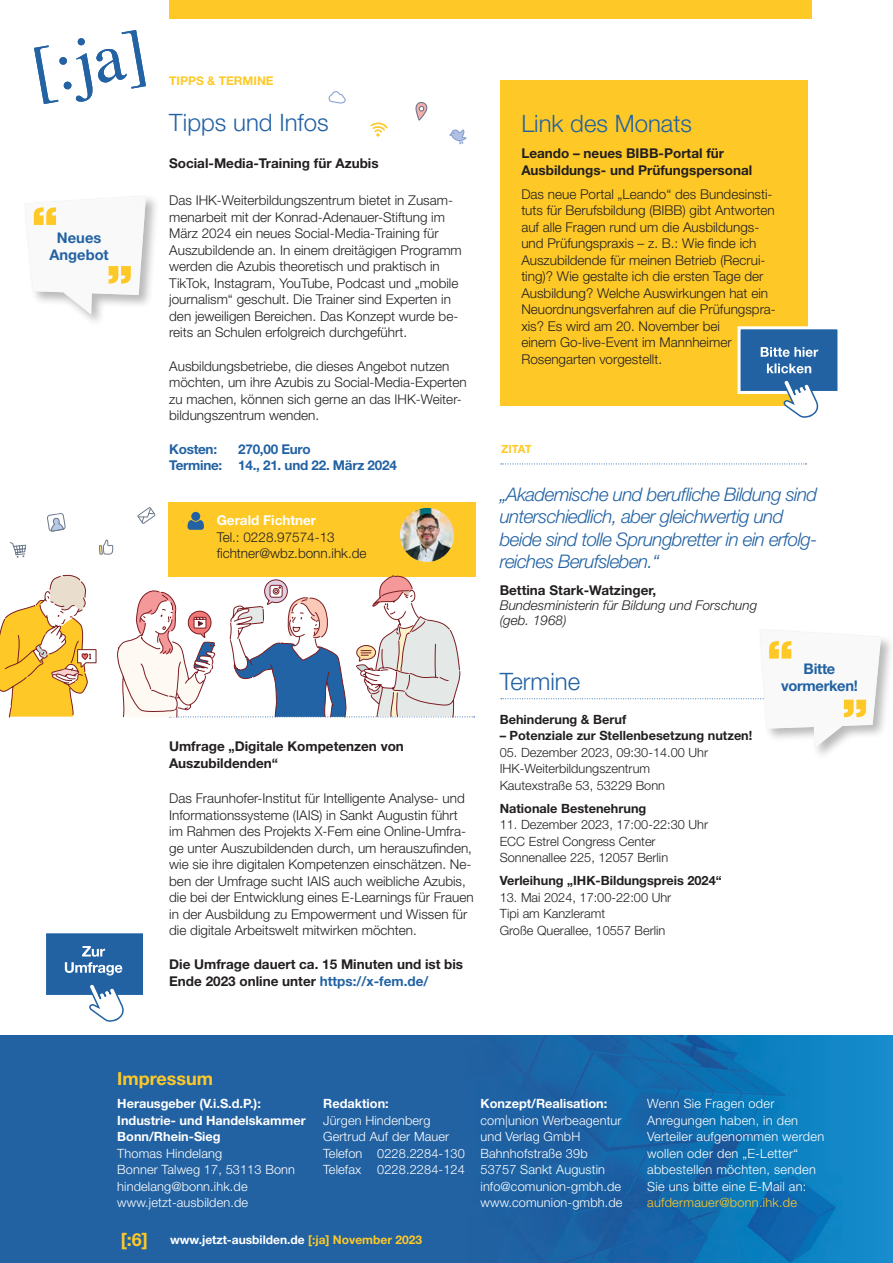
<style>
.page{position:relative;width:893px;height:1263px;background:#fff}
.page>*{position:absolute;margin:0;border:0;box-sizing:border-box;transform-origin:0 0}
.t1{font:300 24px "Helvetica Neue LT Std";color:#2262a3}
.t2{font:italic 300 18.75px/22.5px "Helvetica Neue LT Std";letter-spacing:-.03em;color:#2262a3}
.t3{font:700 18px "Helvetica Neue LT Std";color:#fec927}
.t4{font:700 14.7px/16.2px "Helvetica Neue LT Std";letter-spacing:-.02em;color:#2262a3;text-align:center}
.t5{font:700 14.7px/16.2px "Helvetica Neue LT Std";color:#2262a3;text-align:center}
.t6{font:300 13.5px/16.5px "Helvetica Neue LT Std";color:#231f20}
.t7{font:700 13.5px/16.5px "Helvetica Neue LT Std";color:#231f20}
.t8{font:italic 300 13.5px/15px "Helvetica Neue LT Std";color:#231f20}
.t9{font:700 13.5px/16.5px "Helvetica Neue LT Std";letter-spacing:-.02em;color:#2262a3}
.t10{font:300 12.75px/16.5px "Helvetica Neue LT Std";letter-spacing:.01em;color:#fff}
.t11{font:300 12.75px/16.5px "Helvetica Neue LT Std";color:#231f20}
.t12{font:700 12.75px "Helvetica Neue LT Std";color:#231f20}
.t13{font:700 12px "Helvetica Neue LT Std";color:#fff}
.t14{font:700 12px "Helvetica Neue LT Std";color:#fec927}
.t15{font:700 11.25px "Helvetica Neue LT Std";letter-spacing:-.035em;color:#fec927}
.s1{font-weight:700;font-style:normal}
.s2{font-weight:700;color:#fff}
.s3{color:#2262a3}
.s4{font-weight:700}
.s5{color:#fec927}
</style>
<div class="page">
<div style="left:0;top:1035px;width:893px;height:228px;background:#2262a2"></div>
<img style="left:524px;top:1035px;width:369px;height:228px">
<div style="left:169px;top:0;width:643px;height:19px;background:#fec927"></div>
<div style="left:500px;top:80px;width:308px;height:325px;background:#fec927"></div>
<svg style="left:34px;top:30px;width:112px;height:74px"></svg>
<div style="left:168px;top:502px;width:308px;height:74px;background:#fec927"></div>
<img style="left:400px;top:508px;width:54px;height:54px;border-radius:27px">
<svg style="left:188px;top:512px;width:16px;height:18px"></svg>
<svg style="left:501px;top:464px;width:305px;height:1px"></svg>
<div style="left:737px;top:326px;width:103px;height:68px;background:#2262a3;border:3px solid #fff"></div>
<svg style="left:783px;top:380px;width:35px;height:38px"></svg>
<svg style="left:767px;top:364px;width:44px;height:9px"></svg>
<svg style="left:761px;top:347px;width:57px;height:10px"></svg>
<div style="left:758px;top:628px;width:135px;height:133px;background:#231f20;opacity:.31"></div>
<svg style="left:501px;top:629px;width:380px;height:119px"></svg>
<div style="left:23px;top:194px;width:137px;height:133px;background:#231f20;opacity:.31"></div>
<svg style="left:25px;top:196px;width:121px;height:119px"></svg>
<div style="left:43px;top:930px;width:103px;height:68px;background:#2262a3;border:3px solid #fff"></div>
<svg style="left:89px;top:984px;width:35px;height:38px"></svg>
<svg style="left:65px;top:946px;width:57px;height:29px"></svg>
<svg style="left:0;top:574px;width:97px;height:144px"></svg>
<svg style="left:117px;top:575px;width:358px;height:143px"></svg>
<svg style="left:415px;top:102px;width:13px;height:19px"></svg>
<svg style="left:370px;top:122px;width:18px;height:15px"></svg>
<svg style="left:328px;top:91px;width:18px;height:13px"></svg>
<svg style="left:449px;top:129px;width:18px;height:16px"></svg>
<svg style="left:99px;top:539px;width:15px;height:16px"></svg>
<svg style="left:137px;top:507px;width:19px;height:17px"></svg>
<svg style="left:47px;top:513px;width:19px;height:19px"></svg>
<svg style="left:10px;top:542px;width:16px;height:16px"></svg>
<p class="t5" style="left:49px;top:230px;width:61px">Neues<br>Angebot</p>
<p class="t14" style="left:169px;top:74px;width:106px">TIPPS &amp; TERMINE</p>
<p class="t1" style="left:169px;top:108px;width:161px">Tipps und Infos</p>
<p class="t1" style="left:521px;top:109px;width:172px">Link des Monats</p>
<p class="t7" style="left:169px;top:155px;width:211px">Social-Media-Training für Azubis</p>
<p class="t7" style="left:521px;top:145px;width:232px">Leando – neues BIBB-Portal für<br>Ausbildungs- und Prüfungspersonal</p>
<p class="t6" style="left:521px;top:185px;width:256px">Das neue Portal „Leando“ des Bundesinsti&shy;tuts für Berufsbildung (BIBB) gibt Antworten auf alle Fragen rund um die Ausbildungs&shy;und Prüfungspraxis – z. B.: Wie finde ich Auszubildende für meinen Betrieb (Recrui&shy;ting)? Wie gestalte ich die ersten Tage der Ausbildung? Welche Auswirkungen hat ein Neuordnungsverfahren auf die Prüfungspra&shy;xis? Es wird am 20. November bei<br>einem Go-live-Event im Mannheimer Rosengarten vorgestellt.</p>
<p class="t6" style="left:169px;top:192px;width:294px">Das IHK-Weiterbildungszentrum bietet in Zusam&shy;menarbeit mit der Konrad-Adenauer-Stiftung im März 2024 ein neues Social-Media-Training für Auszubildende an. In einem dreitägigen Programm werden die Azubis theoretisch und praktisch in TikTok, Instagram, YouTube, Podcast und „mobile journalism“ geschult. Die Trainer sind Experten in den jeweiligen Bereichen. Das Konzept wurde be&shy;reits an Schulen erfolgreich durchgeführt.</p>
<p class="t6" style="left:169px;top:358px;width:299px">Ausbildungsbetriebe, die dieses Angebot nutzen möchten, um ihre Azubis zu Social-Media-Experten zu machen, können sich gerne an das IHK-Weiter&shy;bildungszentrum wenden.</p>
<p class="t9" style="left:169px;top:441px;width:49px">Kosten:</p>
<p class="t9" style="left:169px;top:441px;width:229px;text-indent:69px">270,00 Euro<br>Termine: 14., 21. und 22. März 2024</p>
<p class="t15" style="left:501px;top:442px;width:32px">ZITAT</p>
<p class="t2" style="left:500px;top:482px;width:319px">„Akademische und berufliche Bildung sind unterschiedlich, aber gleichwertig und beide sind tolle Sprungbretter in ein erfolg&shy;reiches Berufsleben.“</p>
<p class="t8" style="left:500px;top:583px;width:259px"><span class="s1">Bettina Stark-Watzinger,<br></span>Bundesministerin für Bildung und Forschung (geb. 1968)</p>
<p class="t6" style="left:217px;top:512px;width:151px"><span class="s2">Gerald Fichtner<br></span>Tel.: 0228.97574-13 fichtner@wbz.bonn.ihk.de</p>
<p class="t7" style="left:169px;top:738px;width:236px">Umfrage „Digitale Kompetenzen von<br>Auszubildenden“</p>
<p class="t6" style="left:169px;top:790px;width:306px">Das Fraunhofer-Institut für Intelligente Analyse- und Informationssysteme (IAIS) in Sankt Augustin führt im Rahmen des Projekts X-Fem eine Online-Umfra&shy;ge unter Auszubildenden durch, um herauszufinden, wie sie ihre digitalen Kompetenzen einschätzen. Ne&shy;ben der Umfrage sucht IAIS auch weibliche Azubis, die bei der Entwicklung eines E-Learnings für Frauen in der Ausbildung zu Empowerment und Wissen für die digitale Arbeitswelt mitwirken möchten.</p>
<p class="t7" style="left:169px;top:956px;width:295px">Die Umfrage dauert ca. 15 Minuten und ist bis<br>Ende 2023 online unter <span class="s3">https://x-fem.de/</span></p>
<p class="t1" style="left:500px;top:666px;width:82px">Termine</p>
<p class="t12" style="left:500px;top:711px;width:128px">Behinderung &amp; Beruf</p>
<p class="t12" style="left:500px;top:728px;width:254px">– Potenziale zur Stellenbesetzung nutzen!</p>
<p class="t11" style="left:500px;top:744px;width:210px">05. Dezember 2023, 09:30-14.00 Uhr<br>IHK-Weiterbildungszentrum<br>Kautexstraße 53, 53229 Bonn</p>
<p class="t12" style="left:500px;top:800px;width:148px">Nationale Bestenehrung</p>
<p class="t11" style="left:500px;top:816px;width:210px">11. Dezember 2023, 17:00-22:30 Uhr<br>ECC Estrel Congress Center<br>Sonnenallee 225, 12057 Berlin</p>
<p class="t12" style="left:500px;top:873px;width:223px">Verleihung „IHK-Bildungspreis 2024“</p>
<p class="t11" style="left:500px;top:889px;width:173px">13. Mai 2024, 17:00-22:00 Uhr<br>Tipi am Kanzleramt<br>Große Querallee, 10557 Berlin</p>
<p class="t4" style="left:781px;top:661px;width:78px">Bitte vormerken!</p>
<p class="t3" style="left:117px;top:1068px;width:97px">Impressum</p>
<p class="t10" style="left:117px;top:1095px;width:190px"><span class="s4">Herausgeber (V.i.S.d.P.):<br>Industrie- und Handelskammer<br>Bonn/Rhein-Sieg<br></span>Thomas Hindelang<br>Bonner Talweg 17, 53113 Bonn hindelang@bonn.ihk.de www.jetzt-ausbilden.de</p>
<p class="t10" style="left:323px;top:1095px;width:143px"><span class="s4">Redaktion:<br></span>Jürgen Hindenberg<br>Gertrud Auf der Mauer<br>Telefon 0228.2284-130<br>Telefax 0228.2284-124</p>
<p class="t10" style="left:480px;top:1095px;width:143px"><span class="s4">Konzept/Realisation: </span>com|union Werbeagentur und Verlag GmbH<br>Bahnhofstraße 39b<br>53757 Sankt Augustin info@comunion-gmbh.de www.comunion-gmbh.de</p>
<p class="t10" style="left:647px;top:1095px;width:178px">Wenn Sie Fragen oder<br>Anregungen haben, in den<br>Verteiler aufgenommen werden wollen oder den „E-Letter“ abbestellen möchten, senden<br>Sie uns bitte eine E-Mail an: <span class="s5">aufdermauer@bonn.ihk.de</span></p>
<p class="t13" style="left:170px;top:1232px;width:253px">www.jetzt-ausbilden.de <span class="s5">[:ja] November 2023</span></p>
<p class="t3" style="left:121px;top:1228px;width:28px">[:6]</p>
</div>
